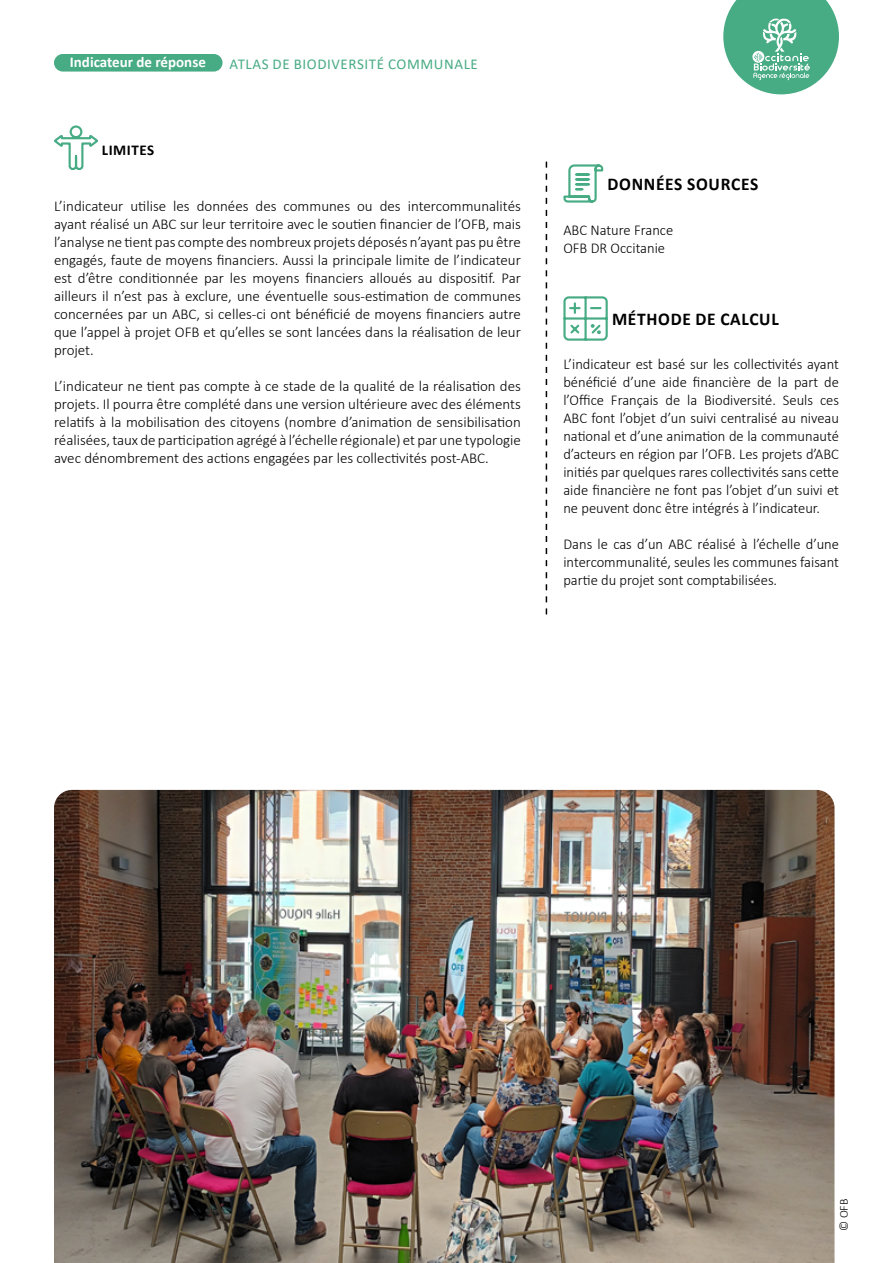
<style>
.page{position:relative;width:893px;height:1263px;background:#fff}
.page>*{position:absolute;margin:0;border:0;box-sizing:border-box;transform-origin:0 0}
.t1{font:700 18px "Calibri";letter-spacing:.04em;color:#000}
.t2{font:300 15px/18px "Calibri";color:#000;text-align:justify}
.t3{font:15px "Calibri";letter-spacing:.04em;color:#47ab84}
.t4{font:700 15px "Calibri";color:#fff}
.t5{font:700 15px "Calibri";letter-spacing:.04em;color:#000}
.t6{font:300 12px "Calibri";color:#000}
</style>
<div class="page">
<svg style="left:723px;top:0;width:116px;height:94px"></svg>
<svg style="left:546px;top:162px;width:1px;height:452px"></svg>
<svg style="left:563px;top:164px;width:41px;height:39px"></svg>
<svg style="left:563px;top:296px;width:45px;height:45px"></svg>
<div style="left:54px;top:54px;width:169px;height:18px;background:#47ab84;border-radius:9px"></div>
<svg style="left:54px;top:125px;width:44px;height:46px"></svg>
<img style="left:54px;top:790px;width:780px;height:473px">
<p class="t4" style="left:70px;top:51px;width:137px">Indicateur de réponse</p>
<p class="t3" style="left:230px;top:54px;width:250px">ATLAS DE BIODIVERSITÉ COMMUNALE</p>
<p class="t5" style="left:102px;top:139px;width:54px">LIMITES</p>
<p class="t2" style="left:54px;top:197px;width:468px">L’indicateur utilise les données des communes ou des intercommunalités ayant réalisé un ABC sur leur territoire avec le soutien financier de l’OFB, mais l’analyse ne tient pas compte des nombreux projets déposés n’ayant pas pu être engagés, faute de moyens financiers. Aussi la principale limite de l’indicateur est d’être conditionnée par les moyens financiers alloués au dispositif. Par ailleurs il n’est pas à exclure, une éventuelle sous-estimation de communes concernées par un ABC, si celles-ci ont bénéficié de moyens financiers autre que l’appel à projet OFB et qu’elles se sont lancées dans la réalisation de leur projet.</p>
<p class="t2" style="left:54px;top:377px;width:468px">L’indicateur ne tient pas compte à ce stade de la qualité de la réalisation des projets. Il pourra être complété dans une version ultérieure avec des éléments relatifs à la mobilisation des citoyens (nombre d’animation de sensibilisation réalisées, taux de participation agrégé à l’échelle régionale) et par une typologie avec dénombrement des actions engagées par les collectivités post-ABC.</p>
<p class="t1" style="left:607px;top:171px;width:152px">DONNÉES SOURCES</p>
<p class="t2" style="left:563px;top:221px;width:111px">ABC Nature France<br>OFB DR Occitanie</p>
<p class="t1" style="left:612px;top:306px;width:168px">MÉTHODE DE CALCUL</p>
<p class="t2" style="left:563px;top:355px;width:277px">L’indicateur est basé sur les collectivités ayant bénéficié d’une aide financière de la part de l’Office Français de la Biodiversité. Seuls ces ABC font l’objet d’un suivi centralisé au niveau national et d’une animation de la communauté d’acteurs en région par l’OFB. Les projets d’ABC initiés par quelques rares collectivités sans cette aide financière ne font pas l’objet d’un suivi et ne peuvent donc être intégrés à l’indicateur.</p>
<p class="t2" style="left:563px;top:535px;width:277px">Dans le cas d’un ABC réalisé à l’échelle d’une intercommunalité, seules les communes faisant partie du projet sont comptabilisées.</p>
<p class="t6" style="left:836px;top:1231px;width:34px;rotate:-90deg">© OFB</p>
</div>
